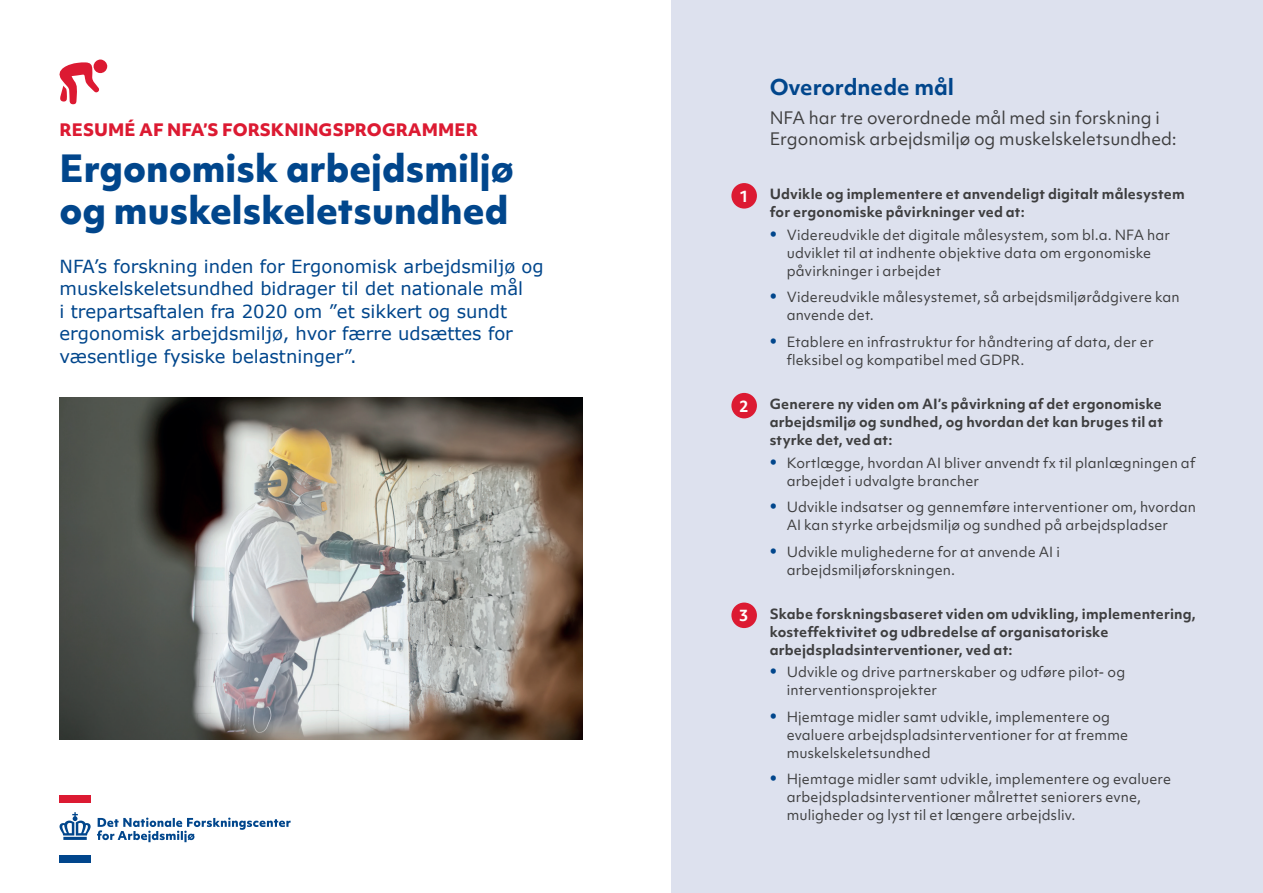
<style>
.page{position:relative;width:1263px;height:893px;background:#fff}
.page>*{position:absolute;margin:0;border:0;box-sizing:border-box;transform-origin:0 0}
.t1{font:800 36px/42px "Objektiv Mk 1";color:#01468c}
.t2{font:700 21px "Objektiv Mk 1";color:#01468c}
.t3{font:18px/22.5px "Verdana";color:#01468c}
.t4{font:16.5px/21px "Objektiv Mk 1";color:#3e3e3f}
.t5{font:800 16.5px "Objektiv Mk 1";color:#dc1a32}
.t6{font:700 15px "Objektiv Mk 1";color:#fff}
.t7{font:13.5px/18px "Objektiv Mk 1";letter-spacing:.01em;color:#3e3e3f}
.t8{font:700 13.5px/18px "Objektiv Mk 1";letter-spacing:.015em;color:#3e3e3f}
.s1{font-size:21px;color:#01468c}
</style>
<div class="page">
<div style="left:672px;top:0;width:591px;height:893px;background:#dde1ee"></div>
<svg style="left:97px;top:818px;width:194px;height:24px"></svg>
<div style="left:60px;top:795px;width:31px;height:7px;background:#dc1a32"></div>
<svg style="left:60px;top:812px;width:31px;height:28px"></svg>
<div style="left:60px;top:855px;width:31px;height:8px;background:#01468c"></div>
<img style="left:60px;top:397px;width:523px;height:342px">
<div style="left:731px;top:183px;width:26px;height:26px;background:#dc1a32;border-radius:50%"></div>
<div style="left:731px;top:393px;width:26px;height:25px;background:#dc1a32;border-radius:50%"></div>
<div style="left:731px;top:603px;width:26px;height:25px;background:#dc1a32;border-radius:50%"></div>
<div style="left:93px;top:60px;width:14px;height:13px;background:#dc1a32;border-radius:50%"></div>
<svg style="left:60px;top:62px;width:39px;height:42px"></svg>
<p class="t5" style="left:60px;top:117px;width:420px">RESUMÉ AF NFA’S FORSKNINGSPROGRAMMER</p>
<h1 class="t1" style="left:60px;top:146px;width:456px">Ergonomisk arbejdsmiljø og muskelskeletsundhed</h1>
<p class="t3" style="left:60px;top:255px;width:486px">NFA’s forskning inden for Ergonomisk arbejdsmiljø og muskelskeletsundhed bidrager til det nationale mål<br>i trepartsaftalen fra 2020 om ”et sikkert og sundt ergonomisk arbejdsmiljø, hvor færre udsættes for væsentlige fysiske belastninger”.</p>
<p class="t6" style="left:740px;top:186px;width:9px">1</p>
<p class="t6" style="left:739px;top:395px;width:11px">2</p>
<p class="t6" style="left:740px;top:605px;width:11px">3</p>
<h2 class="t2" style="left:770px;top:72px;width:186px">Overordnede mål</h2>
<p class="t4" style="left:770px;top:108px;width:408px">NFA har tre overordnede mål med sin forskning i<br>Ergonomisk arbejdsmiljø og muskelskeletsundhed:</p>
<p class="t8" style="left:770px;top:185px;width:417px">Udvikle og implementere et anvendeligt digitalt målesystem for ergonomiske påvirkninger ved at:</p>
<p class="t7" style="left:787px;top:226px;width:385px;text-indent:-17px"><span class="s1">•</span> Videreudvikle det digitale målesystem, som bl.a. NFA har udviklet til at indhente objektive data om ergonomiske påvirkninger i arbejdet</p>
<p class="t7" style="left:787px;top:288px;width:395px;text-indent:-17px"><span class="s1">•</span> Videreudvikle målesystemet, så arbejdsmiljørådgivere kan anvende det.</p>
<p class="t7" style="left:787px;top:333px;width:368px;text-indent:-17px"><span class="s1">•</span> Etablere en infrastruktur for håndtering af data, der er fleksibel og kompatibel med GDPR.</p>
<p class="t8" style="left:770px;top:395px;width:395px;text-align:justify">Generere ny viden om AI’s påvirkning af det ergonomiske arbejdsmiljø og sundhed, og hvordan det kan bruges til at styrke det, ved at:</p>
<p class="t7" style="left:787px;top:453px;width:410px;text-indent:-17px"><span class="s1">•</span> Kortlægge, hvordan AI bliver anvendt fx til planlægningen af arbejdet i udvalgte brancher</p>
<p class="t7" style="left:787px;top:498px;width:411px;text-indent:-17px"><span class="s1">•</span> Udvikle indsatser og gennemføre interventioner om, hvordan<br>AI kan styrke arbejdsmiljø og sundhed på arbejdspladser</p>
<p class="t7" style="left:787px;top:542px;width:275px;text-indent:-17px"><span class="s1">•</span> Udvikle mulighederne for at anvende AI i arbejdsmiljøforskningen.</p>
<p class="t8" style="left:770px;top:605px;width:428px">Skabe forskningsbaseret viden om udvikling, implementering, kosteffektivitet og udbredelse af organisatoriske arbejdspladsinterventioner, ved at:</p>
<p class="t7" style="left:787px;top:663px;width:340px;text-indent:-17px"><span class="s1">•</span> Udvikle og drive partnerskaber og udføre pilot- og interventionsprojekter</p>
<p class="t7" style="left:787px;top:708px;width:343px;text-indent:-17px"><span class="s1">•</span> Hjemtage midler samt udvikle, implementere og evaluere arbejdspladsinterventioner for at fremme muskelskeletsundhed</p>
<p class="t7" style="left:787px;top:770px;width:386px;text-indent:-17px"><span class="s1">•</span> Hjemtage midler samt udvikle, implementere og evaluere arbejdspladsinterventioner målrettet seniorers evne, muligheder og lyst til et længere arbejdsliv.</p>
</div>
